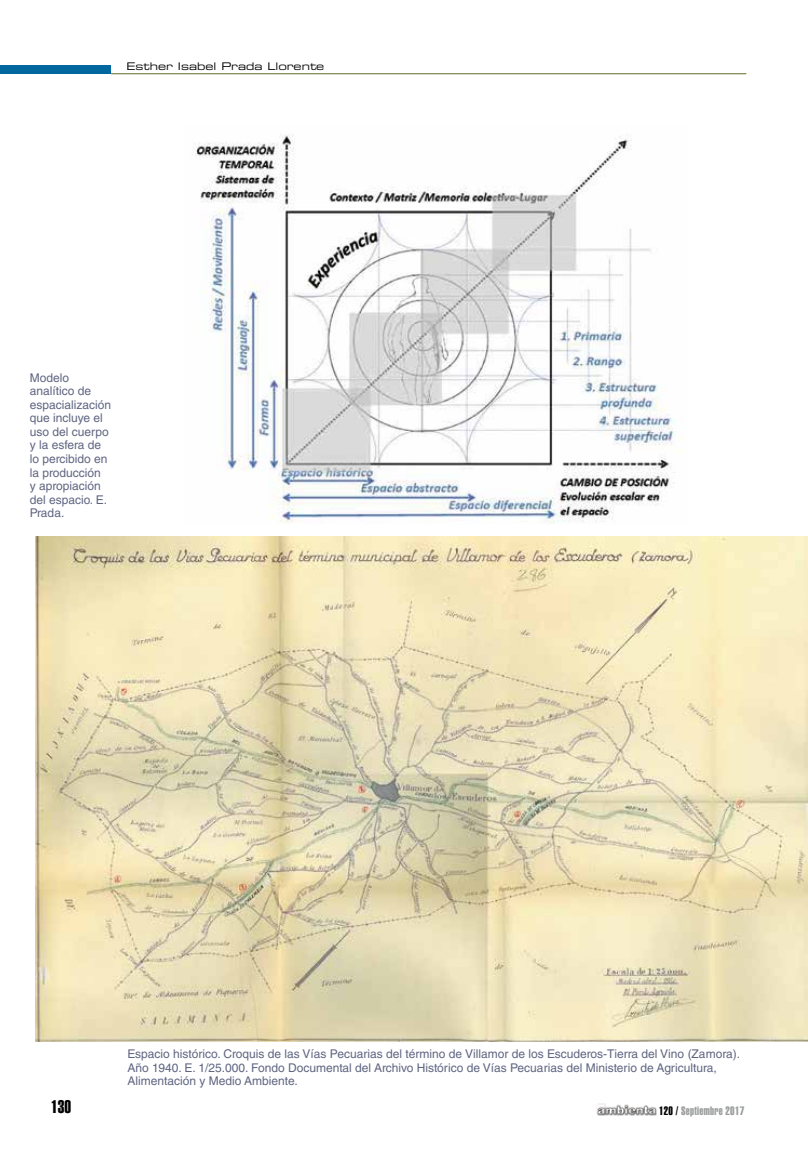
<style>
.page{position:relative;width:808px;height:1149px;background:#fff}
.page>*{position:absolute;margin:0;border:0;box-sizing:border-box;transform-origin:0 0}
.t1{font:18px "Helvetica LT Std Extra Comp";color:#000}
.t2{font:12px/13.5px "Helvetica LT Std";color:#5f6581}
.t3{font:12px "Helvetica LT Std Extra Comp";letter-spacing:.025em;color:#9c9e9f}
.t4{font:10.5px "Eurostile LT Std Ex 2";color:#000}
.s1{color:#000}
</style>
<div class="page">
<div style="left:0;top:65px;width:111px;height:9px;background:#00689e"></div>
<hr style="left:111px;top:73px;width:635px;height:1px;background:#5f6d27">
<img style="left:596px;top:1103px;width:61px;height:13px">
<img style="left:35px;top:536px;width:773px;height:504px">
<img style="left:193px;top:134px;width:490px;height:389px">
<p class="t4" style="left:126px;top:59px;width:199px">Esther Isabel Prada Llorente</p>
<p class="t2" style="left:30px;top:371px;width:83px">Modelo analítico de espacialización que incluye el uso del cuerpo y la esfera de lo percibido en la producción<br>y apropiación del espacio. E.<br>Prada.</p>
<p class="t2" style="left:128px;top:1046px;width:614px">Espacio histórico. Croquis de las Vías Pecuarias del término de Villamor de los Escuderos-Tierra del Vino (Zamora).<br>Año 1940. E. 1/25.000. Fondo Documental del Archivo Histórico de Vías Pecuarias del Ministerio de Agricultura,<br>Alimentación y Medio Ambiente.</p>
<h1 class="t1" style="left:51px;top:1095px;width:21px">130</h1>
<p class="t3" style="left:659px;top:1103px;width:87px"><span class="s1">120 /</span> Septiembre 2017</p>
</div>
